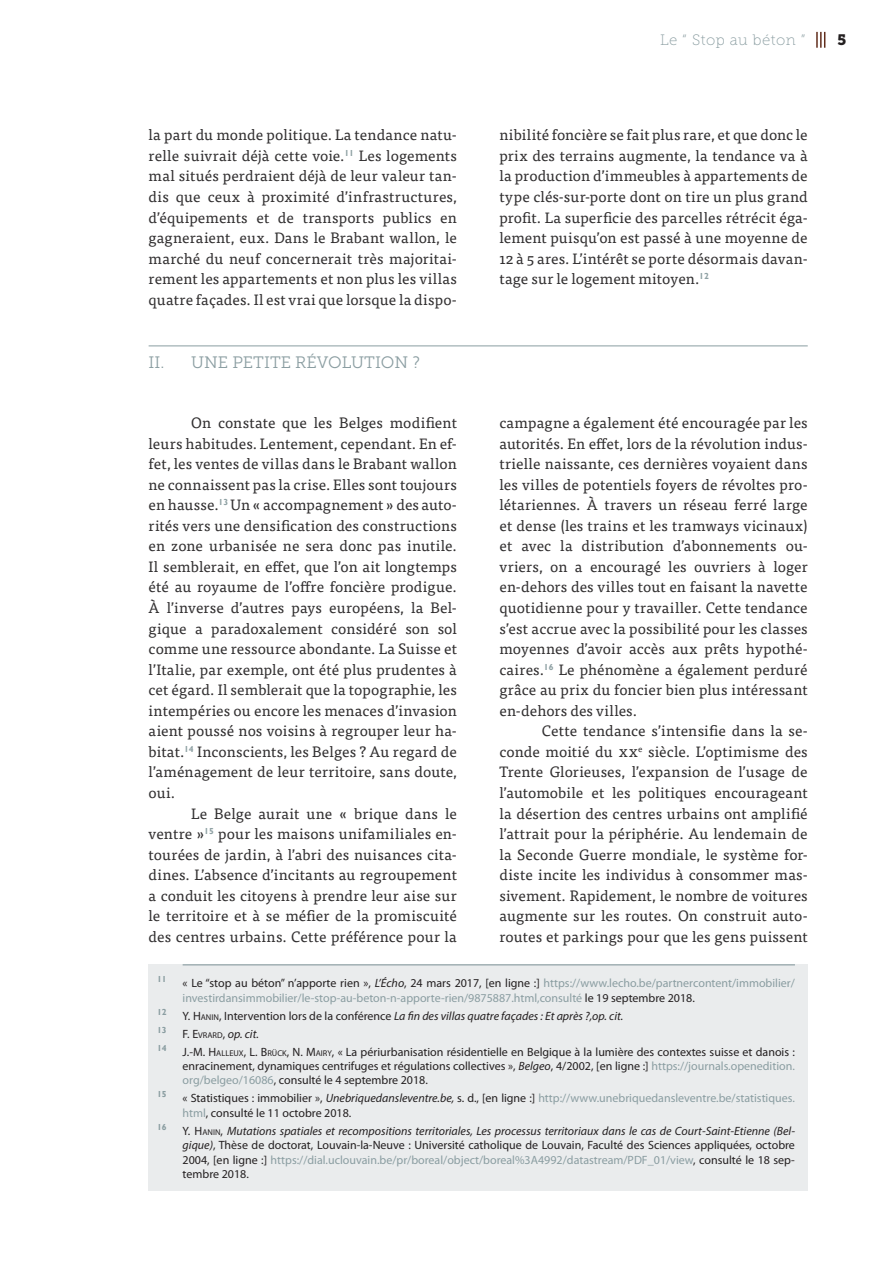
<style>
.page{position:relative;width:893px;height:1263px;background:#fff}
.page>*{position:absolute;margin:0;border:0;box-sizing:border-box;transform-origin:0 0}
.t1{font:16.5px "Museo Slab 300";color:#8a9da1}
.t2{font:15px/20.5px "Tisa Pro";letter-spacing:.005em;color:#312f30;text-align:justify}
.t3{font:15px "Museo Slab 100";letter-spacing:.035em;color:#8a9da1}
.t4{font:15px "Museo Slab 900";color:#231f20}
.t5{font:12px/14.4px "Myriad Pro";color:#231f20;text-align:justify}
.t6{font:12px/14.4px "Myriad Pro";color:#8a9da1}
.t7{font:italic 12px "Myriad Pro";color:#231f20}
.t8{font:700 8.7px "Gill Sans";color:#8a9da1}
.s1{color:#231f20}
.s2{font-style:italic;color:#231f20}
.s3{font-style:normal}
.s4{font-style:normal;font-size:8.4px}
.s5{font-style:inherit}
.s6{font-size:8.4px}
.s7{font-style:italic}
.s8{color:#8a9da1}
</style>
<div class="page">
<svg style="left:816px;top:32px;width:9px;height:16px"></svg>
<div style="left:149px;top:964px;width:659px;height:227px;background:#eaeced"></div>
<hr style="left:183px;top:964px;width:612px;height:1px;background:#8a9da1">
<hr style="left:149px;top:345px;width:659px;height:1px;background:#8a9da1">
<p class="t2" style="left:149px;top:124px;width:310px">la part du monde politique. La tendance natu&shy;relle suivrait déjà cette voie.<sup>11</sup> Les logements mal situés perdraient déjà de leur valeur tan&shy;dis que ceux à proximité d’infrastructures, d’équipements et de transports publics en gagneraient, eux. Dans le Brabant wallon, le marché du neuf concernerait très majoritai&shy;rement les appartements et non plus les villas quatre façades. Il est vrai que lorsque la dispo-</p>
<p class="t1" style="left:149px;top:353px;width:273px">II. UNE PETITE RÉVOLUTION ?</p>
<p class="t2" style="left:149px;top:412px;width:310px;text-indent:43px">On constate que les Belges modifient leurs habitudes. Lentement, cependant. En ef&shy;fet, les ventes de villas dans le Brabant wallon ne connaissent pas la crise. Elles sont toujours en hausse.<sup>13</sup> Un « accompagnement » des auto&shy;rités vers une densification des constructions en zone urbanisée ne sera donc pas inutile.<br>Il semblerait, en effet, que l’on ait longtemps été au royaume de l’offre foncière prodigue.<br>À l’inverse d’autres pays européens, la Bel&shy;gique a paradoxalement considéré son sol comme une ressource abondante. La Suisse et l’Italie, par exemple, ont été plus prudentes à cet égard. Il semblerait que la topographie, les intempéries ou encore les menaces d’invasion aient poussé nos voisins à regrouper leur ha&shy;bitat.<sup>14</sup> Inconscients, les Belges ? Au regard de l’aménagement de leur territoire, sans doute, oui.</p>
<p class="t2" style="left:149px;top:802px;width:310px;text-indent:43px">Le Belge aurait une « brique dans le ventre »<sup>15</sup> pour les maisons unifamiliales en&shy;tourées de jardin, à l’abri des nuisances cita&shy;dines. L’absence d’incitants au regroupement a conduit les citoyens à prendre leur aise sur le territoire et à se méfier de la promiscuité des centres urbains. Cette préférence pour la</p>
<p class="t3" style="left:660px;top:31px;width:147px">Le “ Stop au béton ”</p>
<p class="t4" style="left:837px;top:31px;width:10px">5</p>
<p class="t2" style="left:499px;top:124px;width:310px">nibilité foncière se fait plus rare, et que donc le prix des terrains augmente, la tendance va à la production d’immeubles à appartements de type clés-sur-porte dont on tire un plus grand profit. La superficie des parcelles rétrécit éga&shy;lement puisqu’on est passé à une moyenne de 12 à 5 ares. L’intérêt se porte désormais davan&shy;tage sur le logement mitoyen.<sup>12</sup></p>
<p class="t2" style="left:499px;top:412px;width:310px">campagne a également été encouragée par les autorités. En effet, lors de la révolution indus&shy;trielle naissante, ces dernières voyaient dans les villes de potentiels foyers de révoltes pro&shy;létariennes. À travers un réseau ferré large et dense (les trains et les tramways vicinaux) et avec la distribution d’abonnements ou&shy;vriers, on a encouragé les ouvriers à loger en-dehors des villes tout en faisant la navette quotidienne pour y travailler. Cette tendance s’est accrue avec la possibilité pour les classes moyennes d’avoir accès aux prêts hypothé&shy;caires.<sup>16</sup> Le phénomène a également perduré grâce au prix du foncier bien plus intéressant en-dehors des villes.</p>
<p class="t2" style="left:499px;top:720px;width:310px;text-indent:43px">Cette tendance s’intensifie dans la se&shy;conde moitié du xx<sup>e</sup> siècle. L’optimisme des Trente Glorieuses, l’expansion de l’usage de l’automobile et les politiques encourageant la désertion des centres urbains ont amplifié l’attrait pour la périphérie. Au lendemain de la Seconde Guerre mondiale, le système for&shy;diste incite les individus à consommer mas&shy;sivement. Rapidement, le nombre de voitures augmente sur les routes. On construit auto&shy;routes et parkings pour que les gens puissent</p>
<p class="t8" style="left:157px;top:974px;width:11px">11</p>
<p class="t6" style="left:183px;top:976px;width:614px"><span class="s1">« Le “stop au béton” n’apporte rien »,</span> <span class="s2">L’Écho</span><span class="s1">, 24 mars 2017, [en ligne :]</span> https://www.lecho.be/partnercontent/immobilier/ investirdansimmobilier/le-stop-au-beton-n-apporte-rien/9875887.html,consulté <span class="s1">le 19 septembre 2018.</span></p>
<p class="t8" style="left:157px;top:1006px;width:11px">12</p>
<p class="t7" style="left:183px;top:1008px;width:442px"><span class="s3">Y. H</span><span class="s4">ANIN</span><span class="s3">, Intervention lors de la conférence</span> La fin des villas quatre façades : Et après ?,op. cit.</p>
<p class="t8" style="left:157px;top:1024px;width:11px">13</p>
<p class="t7" style="left:183px;top:1026px;width:78px"><span class="s3">F. E</span><span class="s4">VRARD</span><span class="s3">,</span> op. cit.</p>
<p class="t8" style="left:157px;top:1042px;width:11px">14</p>
<p class="t5" style="left:183px;top:1044px;width:614px"><span class="s5">J.-M. H</span><span class="s6">ALLEUX</span><span class="s5">, L. B</span><span class="s6">RÜCK</span><span class="s5">, N. M</span><span class="s6">AIRY</span><span class="s5">,</span> « La périurbanisation résidentielle en Belgique à la lumière des contextes suisse et danois : enracinement, dynamiques centrifuges et régulations collectives », <span class="s7">Belgeo</span>, 4/2002, [en ligne :] <span class="s8">https://journals.openedition. org/belgeo/16086</span>, consulté le 4 septembre 2018.</p>
<p class="t8" style="left:157px;top:1089px;width:11px">15</p>
<p class="t5" style="left:183px;top:1091px;width:614px">« Statistiques : immobilier », <span class="s7">Unebriquedansleventre.be,</span> s. d., [en ligne :] <span class="s8">http://www.unebriquedansleventre.be/statistiques. html</span>, consulté le 11 octobre 2018.</p>
<p class="t8" style="left:157px;top:1121px;width:11px">16</p>
<p class="t5" style="left:183px;top:1123px;width:614px"><span class="s5">Y. H</span><span class="s6">ANIN</span><span class="s5">,</span> <span class="s7">Mutations spatiales et recompositions territoriales, Les processus territoriaux dans le cas de Court-Saint-Etienne (Bel&shy;gique)</span>, Thèse de doctorat, Louvain-la-Neuve : Université catholique de Louvain, Faculté des Sciences appliquées, octobre 2004, [en ligne :] <span class="s8">https://dial.uclouvain.be/pr/boreal/object/boreal%3A4992/datastream/PDF_01/view</span>, consulté le 18 sep&shy;tembre 2018.</p>
</div>
